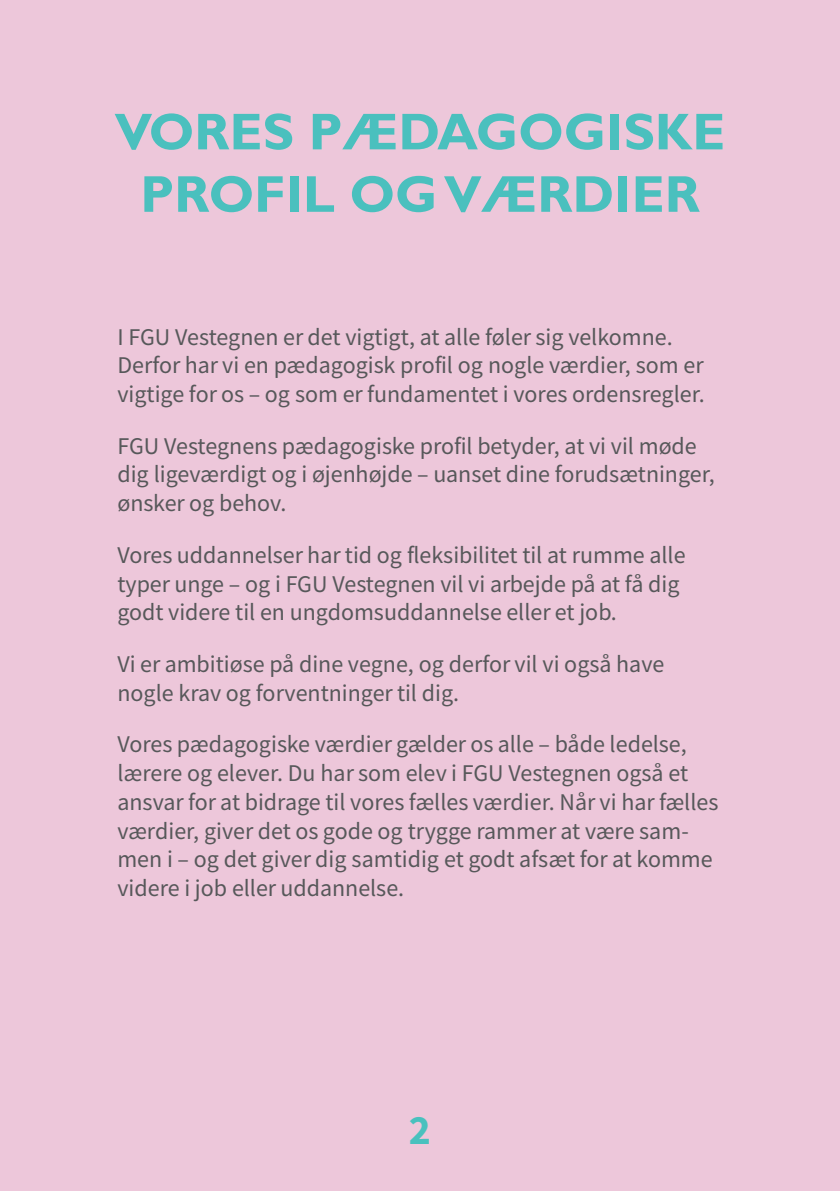
<style>
.page{position:relative;width:840px;height:1191px;background:#fff}
.page>*{position:absolute;margin:0;border:0;box-sizing:border-box;transform-origin:0 0}
.Overskrift_-_velkomm{font:700 52px/62.4px "Gill Sans";color:#4ac0be;text-align:center}
.t1{font:41.8px "Source Sans Variable";color:#49c1be}
.Brødtekst_lys{font:24px/28.8px "Source Sans Variable";color:#57585a}
</style>
<div class="page">
<div style="left:0;top:0;width:839px;height:1191px;background:#edc7da"></div>
<h2 class="Overskrift_-_velkomm" style="left:115px;top:102px;width:612px">VORES PÆDAGOGISKE<br>PROFIL OG VÆRDIER</h2>
<p class="Brødtekst_lys" style="left:117px;top:322px;width:588px">I FGU Vestegnen er det vigtigt, at alle føler sig velkomne.<br>Derfor har vi en pædagogisk profil og nogle værdier, som er vigtige for os – og som er fundamentet i vores ordensregler.</p>
<p class="Brødtekst_lys" style="left:117px;top:431px;width:598px">FGU Vestegnens pædagogiske profil betyder, at vi vil møde dig ligeværdigt og i øjenhøjde – uanset dine forudsætninger, ønsker og behov.</p>
<p class="Brødtekst_lys" style="left:117px;top:540px;width:569px">Vores uddannelser har tid og fleksibilitet til at rumme alle typer unge – og i FGU Vestegnen vil vi arbejde på at få dig godt videre til en ungdomsuddannelse eller et job.</p>
<p class="Brødtekst_lys" style="left:117px;top:649px;width:548px">Vi er ambitiøse på dine vegne, og derfor vil vi også have nogle krav og forventninger til dig.</p>
<p class="Brødtekst_lys" style="left:117px;top:730px;width:602px">Vores pædagogiske værdier gælder os alle – både ledelse, lærere og elever. Du har som elev i FGU Vestegnen også et ansvar for at bidrage til vores fælles værdier. Når vi har fælles værdier, giver det os gode og trygge rammer at være sam&shy;men i – og det giver dig samtidig et godt afsæt for at komme videre i job eller uddannelse.</p>
<p class="t1" style="left:408px;top:1105px;width:24px">2</p>
</div>
